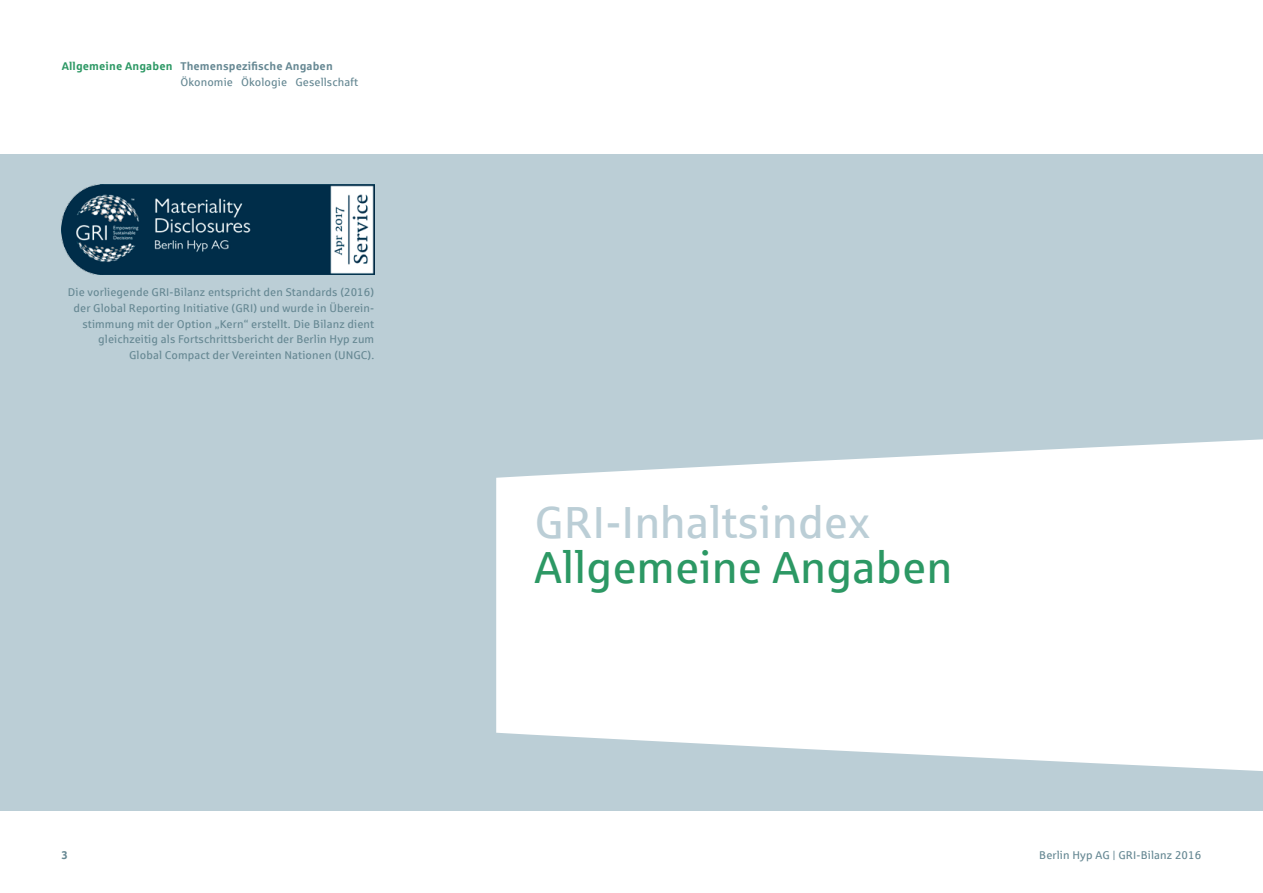
<style>
.page{position:relative;width:1263px;height:893px;background:#fff}
.page>*{position:absolute;margin:0;border:0;box-sizing:border-box;transform-origin:0 0}
.t1{font:45px "Sparkasse Rg";color:#2c9864}
.t2{font:45px "Sparkasse Rg";color:#bbced6}
.t3{font:11.25px/15.8px "Sparkasse Rg";letter-spacing:.01em;color:#668893}
.t4{font:700 11.25px "Sparkasse Rg";color:#668893}
.s1{font-weight:700;color:#2c9864}
.s2{font-weight:700}
</style>
<div class="page">
<div style="left:0;top:154px;width:1263px;height:656px;background:#bbced6"></div>
<svg style="left:496px;top:439px;width:767px;height:332px;background:#f7f9fa"></svg>
<img style="left:62px;top:185px;width:313px;height:90px">
<p class="t3" style="left:180px;top:58px;width:179px;text-indent:-119px"><span class="s1">Allgemeine Angaben</span> <span class="s2">Themenspezifische Angaben<br></span>Ökonomie Ökologie Gesellschaft</p>
<p class="t3" style="left:68px;top:284px;width:308px;text-align:right">Die vorliegende GRI-Bilanz entspricht den Standards (2016) der Global Reporting Initiative (GRI) und wurde in Überein&shy;stimmung mit der Option „Kern“ erstellt. Die Bilanz dient gleichzeitig als Fortschrittsbericht der Berlin Hyp zum Global Compact der Vereinten Nationen (UNGC).</p>
<h1 class="t2" style="left:535px;top:495px;width:337px">GRI-Inhaltsindex</h1>
<h1 class="t1" style="left:535px;top:540px;width:419px">Allgemeine Angaben</h1>
<p class="t4" style="left:62px;top:848px;width:8px">3</p>
<p class="t3" style="left:1039px;top:847px;width:164px">Berlin Hyp AG | GRI-Bilanz 2016</p>
</div>
